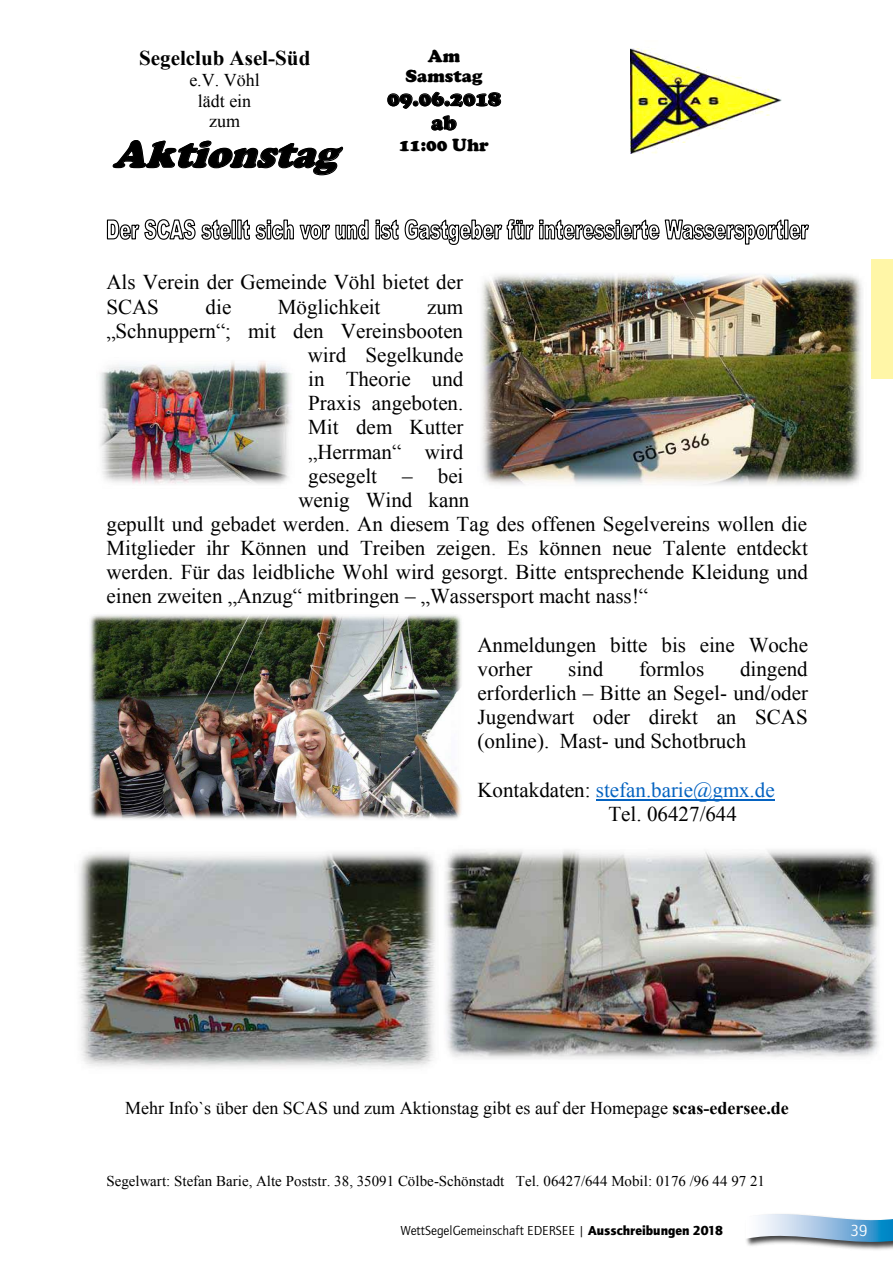
<style>
.page{position:relative;width:893px;height:1263px;background:#fff}
.page>*{position:absolute;margin:0;border:0;box-sizing:border-box;transform-origin:0 0}
.t1{font:italic 900 39px "Cooper";color:#000}
.t2{font:21px/24.2px "Times New Roman";color:#000}
.t3{font:700 21px "Times New Roman";color:#000}
.t4{font:900 21px/24.2px "Cooper";color:#000;text-align:center}
.t5{font:18px/20.7px "Times New Roman";color:#000;text-align:center}
.t6{font:900 18px/20.7px "Cooper";color:#000;text-align:center}
.t7{font:16.5px "Quay Itc T";color:#fff}
.t8{font:15px "Times New Roman";color:#000}
.t9{font:13.5px "Quay Itc T";color:#000}
.s1{color:#0563c1}
.s2{font-weight:700}
.s3{font-weight:900}
</style>
<div class="page">
<img style="left:747px;top:1244px;width:146px;height:6px">
<svg style="left:746px;top:1214px;width:147px;height:30px"></svg>
<img style="left:89px;top:614px;width:373px;height:206px">
<img style="left:445px;top:850px;width:434px;height:209px">
<img style="left:481px;top:274px;width:382px;height:211px">
<img style="left:100px;top:361px;width:191px;height:123px">
<img style="left:79px;top:852px;width:357px;height:215px">
<svg style="left:106px;top:219px;width:126px;height:21px"></svg>
<div style="left:231px;top:219px;width:5px;height:20px;border:1px solid #000"></div>
<div style="left:237px;top:219px;width:5px;height:20px;border:1px solid #000"></div>
<svg style="left:242px;top:219px;width:127px;height:21px"></svg>
<svg style="left:375px;top:219px;width:434px;height:26px"></svg>
<hr style="left:596px;top:799px;width:179px;height:1px;background:#0563c1">
<svg style="left:112px;top:140px;width:232px;height:36px"></svg>
<svg style="left:387px;top:92px;width:114px;height:17px"></svg>
<svg style="left:431px;top:115px;width:26px;height:16px"></svg>
<img style="left:630px;top:49px;width:151px;height:104px">
<div style="left:872px;top:259px;width:21px;height:120px;background:#fff6a7"></div>
<p class="t3" style="left:139px;top:46px;width:173px">Segelclub Asel-Süd</p>
<p class="t5" style="left:189px;top:70px;width:72px">e.V. Vöhl lädt ein zum</p>
<h1 class="t1" style="left:113px;top:131px;width:240px">Aktionstag</h1>
<p class="t6" style="left:406px;top:45px;width:78px">Am<br>Samstag</p>
<p class="t4" style="left:387px;top:86px;width:115px">09.06.2018 ab</p>
<p class="t6" style="left:399px;top:135px;width:91px">11:00 Uhr</p>
<p class="t2" style="left:106px;top:270px;width:358px">Als Verein der Gemeinde Vöhl bietet der<br>SCAS</p>
<p class="t2" style="left:206px;top:294px;width:27px">die</p>
<p class="t2" style="left:278px;top:294px;width:104px">Möglichkeit</p>
<p class="t2" style="left:427px;top:294px;width:38px">zum</p>
<p class="t2" style="left:106px;top:319px;width:358px">„Schnuppern“; mit den Vereinsbooten</p>
<p class="t2" style="left:308px;top:343px;width:157px">wird Segelkunde</p>
<p class="t2" style="left:308px;top:367px;width:157px">in Theorie und</p>
<p class="t2" style="left:308px;top:391px;width:157px">Praxis angeboten.</p>
<p class="t2" style="left:308px;top:415px;width:157px">Mit dem Kutter</p>
<p class="t2" style="left:308px;top:439px;width:157px">„Herrman“ wird</p>
<p class="t2" style="left:308px;top:464px;width:157px">gesegelt – bei</p>
<p class="t2" style="left:298px;top:488px;width:173px">wenig Wind kann</p>
<p class="t2" style="left:106px;top:512px;width:702px">gepullt und gebadet werden. An diesem Tag des offenen Segelvereins wollen die</p>
<p class="t2" style="left:106px;top:536px;width:703px">Mitglieder ihr Können und Treiben zeigen. Es können neue Talente entdeckt</p>
<p class="t2" style="left:106px;top:560px;width:703px">werden. Für das leidbliche Wohl wird gesorgt. Bitte entsprechende Kleidung und</p>
<p class="t2" style="left:106px;top:584px;width:543px">einen zweiten „Anzug“ mitbringen – „Wassersport macht nass!“</p>
<p class="t2" style="left:477px;top:633px;width:332px">Anmeldungen bitte bis eine Woche vorher</p>
<p class="t2" style="left:477px;top:657px;width:332px;text-align:justify;text-indent:263px">dingend erforderlich – Bitte an Segel- und/oder Jugendwart oder direkt an SCAS (online). Mast- und Schotbruch</p>
<p class="t2" style="left:608px;top:777px;width:168px;text-indent:-131px">Kontakdaten: <span class="s1">stefan.barie@gmx.de<br></span>Tel. 06427/644</p>
<p class="t2" style="left:568px;top:657px;width:37px">sind</p>
<p class="t2" style="left:639px;top:657px;width:67px">formlos</p>
<p class="t5" style="left:125px;top:1097px;width:665px">Mehr Info`s über den SCAS und zum Aktionstag gibt es auf der Homepage <span class="s2">scas-edersee.de</span></p>
<p class="t8" style="left:106px;top:1173px;width:660px">Segelwart: Stefan Barie, Alte Poststr. 38, 35091 Cölbe-Schönstadt Tel. 06427/644 Mobil: 0176 /96 44 97 21</p>
<p class="t9" style="left:400px;top:1222px;width:324px">WettSegelGemeinschaft EDERSEE | <span class="s3">Ausschreibungen 2018</span></p>
<p class="t7" style="left:850px;top:1220px;width:19px">39</p>
</div>
